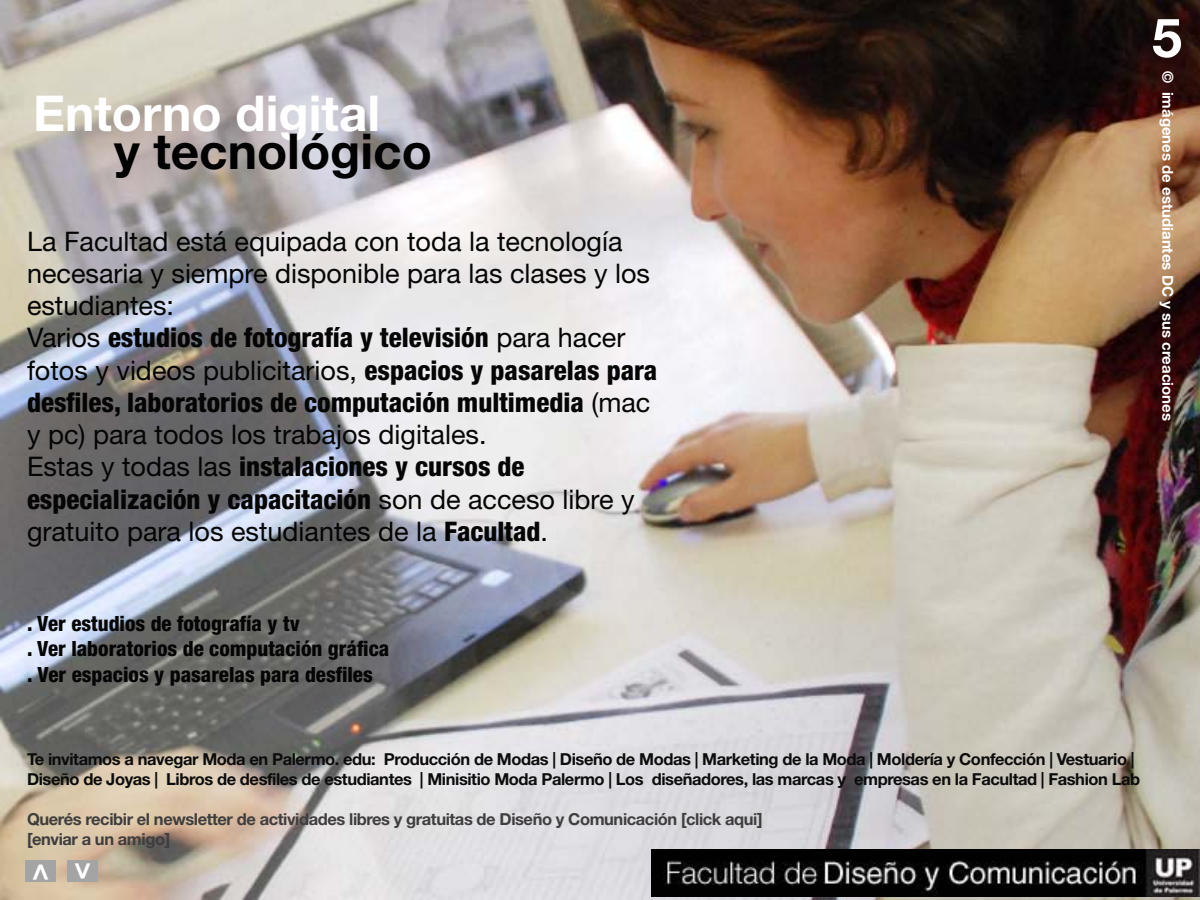
<style>
.page{position:relative;width:1200px;height:900px;background:#fff}
.page>*{position:absolute;margin:0;border:0;box-sizing:border-box;transform-origin:0 0}
.t1{font:700 54px "Helvetica Neue";color:#fff}
.t2{font:700 49.5px "Helvetica Neue";color:#fff}
.t3{font:700 49.5px "Helvetica Neue";color:#020202}
.t4{font:700 29.7px "Helvetica Neue";color:#fff}
.t5{font:27px/32.2px "Helvetica Neue";color:#050505}
.t6{font:800 condensed 21px/25.5px "Helvetica Neue";color:#050505}
.t7{font:700 16.5px/19.5px "Helvetica Neue";letter-spacing:-.025em;color:#0c0c0c}
.t8{font:700 16.5px/19.5px "Helvetica Neue";letter-spacing:-.025em;color:#3f3d3d}
.t9{font:700 15px "Helvetica Neue";color:#fff}
.s1{font-weight:800;font-stretch:condensed}
</style>
<div class="page">
<img style="left:0;top:0;width:1200px;height:900px">
<div style="left:26px;top:861px;width:30px;height:21px;background:#a5a4a4"></div>
<div style="left:67px;top:861px;width:30px;height:21px;background:#a5a4a4"></div>
<img style="left:651px;top:849px;width:549px;height:48px">
<h2 class="t2" style="left:33px;top:83px;width:349px">Entorno digital</h2>
<h2 class="t3" style="left:114px;top:121px;width:319px">y tecnológico</h2>
<p class="t5" style="left:27px;top:225px;width:632px">La Facultad está equipada con toda la tecnología necesaria y siempre disponible para las clases y los estudiantes:<br>Varios <span class="s1">estudios de fotografía y televisión</span> para hacer fotos y videos publicitarios, <span class="s1">espacios y pasarelas para desfiles, laboratorios de computación multimedia</span> (mac y pc) para todos los trabajos digitales.<br>Estas y todas las <span class="s1">instalaciones y cursos de especialización y capacitación</span> son de acceso libre y gratuito para los estudiantes de la <span class="s1">Facultad</span>.</p>
<h1 class="t1" style="left:1152px;top:4px;width:32px">5</h1>
<p class="t9" style="left:1177px;top:71px;width:351px;rotate:90deg">© imágenes de estudiantes DC y sus creaciones</p>
<p class="t6" style="left:27px;top:610px;width:364px">. Ver estudios de fotografía y tv<br>. Ver laboratorios de computación gráfica . Ver espacios y pasarelas para desfiles</p>
<p class="t7" style="left:27px;top:749px;width:1115px">Te invitamos a navegar Moda en Palermo. edu: Producción de Modas | Diseño de Modas | Marketing de la Moda | Moldería y Confección | Vestuario |<br>Diseño de Joyas | Libros de desfiles de estudiantes | Minisitio Moda Palermo | Los diseñadores, las marcas y empresas en la Facultad | Fashion Lab</p>
<p class="t8" style="left:27px;top:809px;width:737px">Querés recibir el newsletter de actividades libres y gratuitas de Diseño y Comunicación [click aqui] [enviar a un amigo]</p>
<p class="t4" style="left:19px;top:881px;width:19px;rotate:-90deg">&gt;</p>
<p class="t4" style="left:104px;top:862px;width:19px;rotate:90deg">&gt;</p>
</div>
